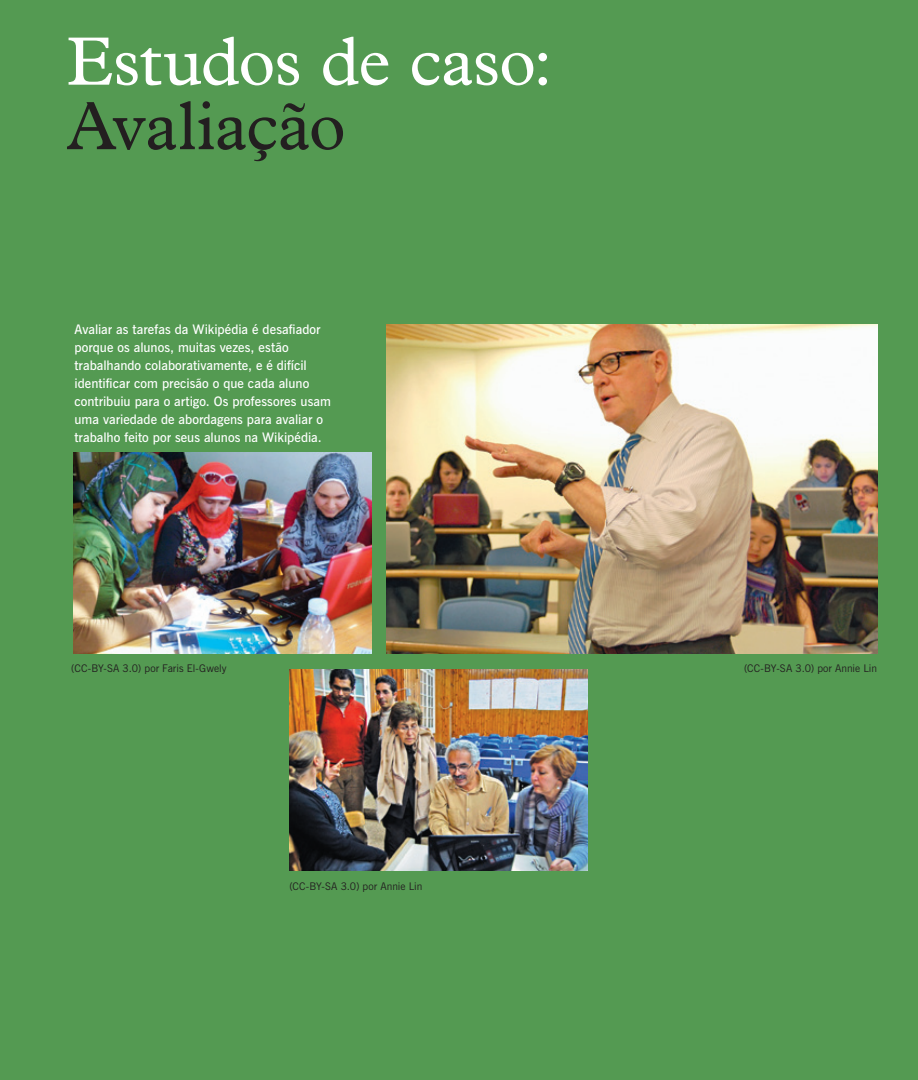
<style>
.page{position:relative;width:918px;height:1080px;background:#549a52}
.page>*{position:absolute;margin:0;border:0;box-sizing:border-box;transform-origin:0 0}
.t1{font:69px "Plantin MT Std";letter-spacing:-.015em;color:#fff}
.t2{font:69px "Plantin MT Std";letter-spacing:-.01em;color:#231f20}
.t3{font:600 13.2px/18px "News Gothic BT";color:#fff}
.t4{font:10.5px "News Gothic BT";letter-spacing:.005em;color:#231f20}
</style>
<div class="page">
<img style="left:387px;top:324px;width:490px;height:329px">
<img style="left:73px;top:453px;width:298px;height:200px">
<img style="left:289px;top:670px;width:298px;height:201px">
<h1 class="t1" style="left:67px;top:22px;width:488px">Estudos de caso:</h1>
<h1 class="t2" style="left:67px;top:87px;width:281px">Avaliação</h1>
<p class="t3" style="left:75px;top:320px;width:258px">Avaliar as tarefas da Wikipédia é desafiador porque os alunos, muitas vezes, estão trabalhando colaborativamente, e é difícil identificar com precisão o que cada aluno contribuiu para o artigo. Os professores usam uma variedade de abordagens para avaliar o trabalho feito por seus alunos na Wikipédia.</p>
<p class="t4" style="left:71px;top:662px;width:157px">(CC-BY-SA 3.0) por Faris El-Gwely</p>
<p class="t4" style="left:289px;top:879px;width:134px">(CC-BY-SA 3.0) por Annie Lin</p>
<p class="t4" style="left:744px;top:662px;width:134px">(CC-BY-SA 3.0) por Annie Lin</p>
</div>
